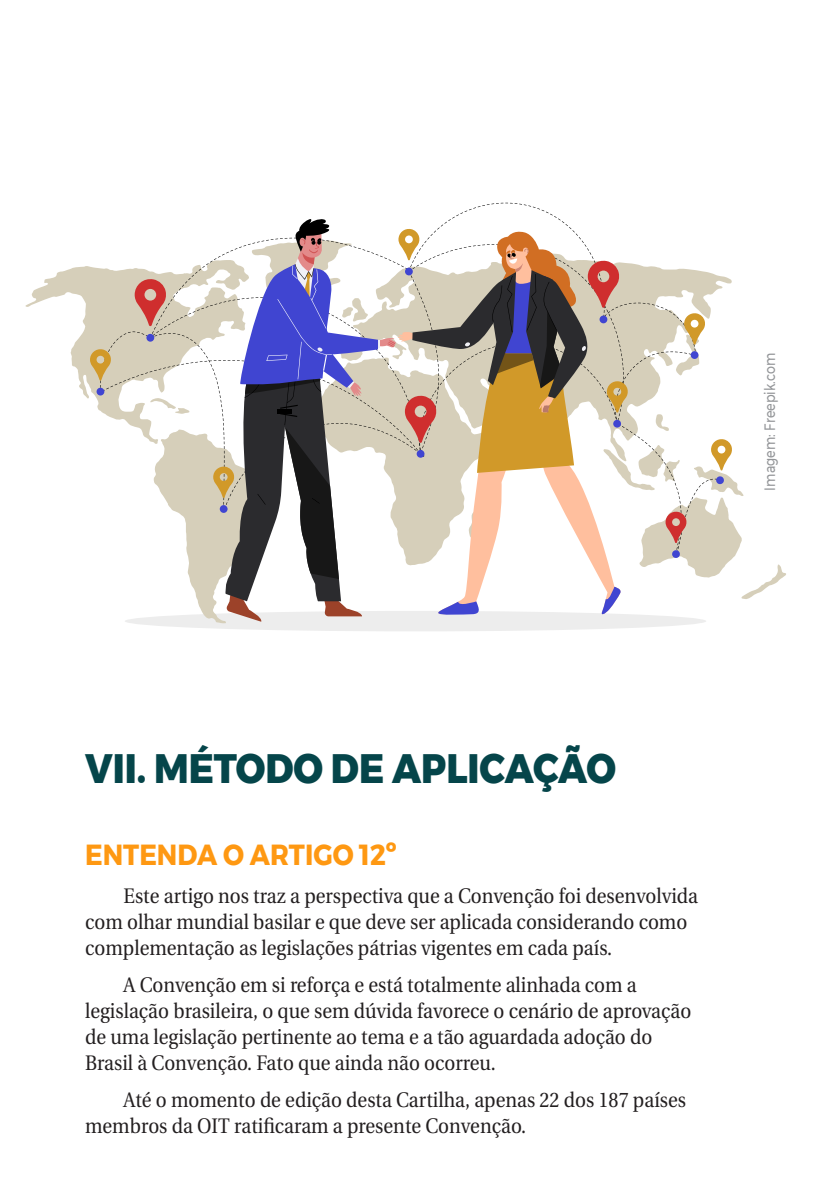
<style>
.page{position:relative;width:840px;height:1191px;background:#fff}
.page>*{position:absolute;margin:0;border:0;box-sizing:border-box;transform-origin:0 0}
.texto_corrido{font:800 41px "Montserrat";color:#05454a;scale:.9 1}
.texto_corrido-2{font:700 29px "Montserrat";color:#fe9812;scale:.9 1}
.texto_corrido-3{font:21px/26px "Heuristica";color:#231f20;scale:.9 1}
.texto_corrido-4{font:15px "Montserrat";letter-spacing:.005em;color:#939598;scale:.85 1}
</style>
<div class="page">
<div style="left:125px;top:611px;width:580px;height:20px;background:#ededed;border-radius:50%"></div>
<svg style="left:25px;top:266px;width:65px;height:133px"></svg>
<svg style="left:90px;top:203px;width:695px;height:420px"></svg>
<p class="texto_corrido-4" style="left:757px;top:490px;width:164px;rotate:-90deg">Imagem: Freepik.com</p>
<p class="texto_corrido" style="left:85px;top:735px;width:591px">VII. MÉTODO DE APLICAÇÃO</p>
<p class="texto_corrido-2" style="left:85px;top:831px;width:347px">ENTENDA O ARTIGO 12º</p>
<p class="texto_corrido-3" style="left:85px;top:882px;width:682px;text-indent:38px">Este artigo nos traz a perspectiva que a Convenção foi desenvolvida com olhar mundial basilar e que deve ser aplicada considerando como complementação as legislações pátrias vigentes em cada país.</p>
<p class="texto_corrido-3" style="left:85px;top:972px;width:674px;text-indent:38px">A Convenção em si reforça e está totalmente alinhada com a legislação brasileira, o que sem dúvida favorece o cenário de aprovação de uma legislação pertinente ao tema e a tão aguardada adoção do Brasil à Convenção. Fato que ainda não ocorreu.</p>
<p class="texto_corrido-3" style="left:85px;top:1087px;width:668px;text-indent:38px">Até o momento de edição desta Cartilha, apenas 22 dos 187 países membros da OIT ratificaram a presente Convenção.</p>
</div>
